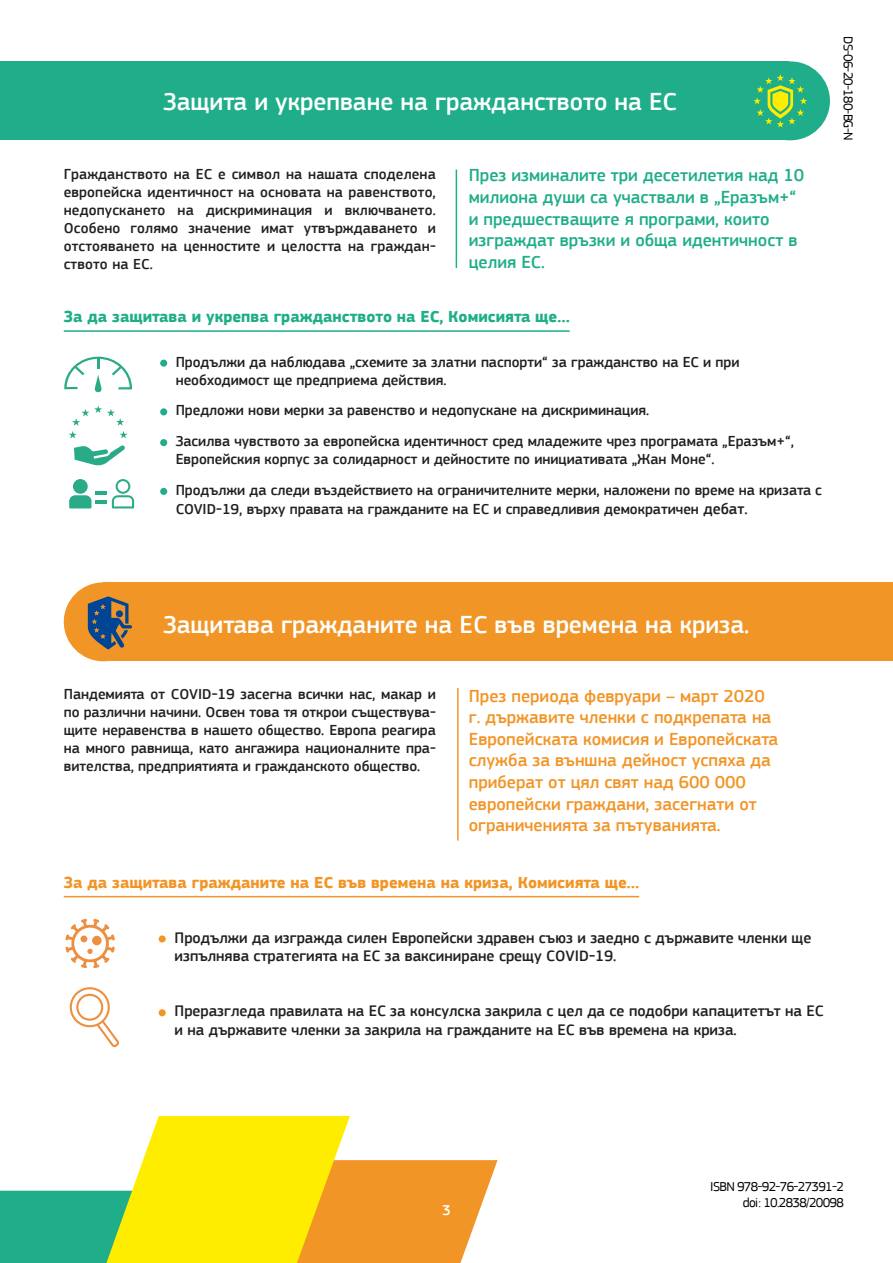
<style>
.page{position:relative;width:893px;height:1263px;background:#fff}
.page>*{position:absolute;margin:0;border:0;box-sizing:border-box;transform-origin:0 0}
.small_title{font:500 25.5px "PF Square Sans Pro";color:#fff}
.citation{font:500 18px/21.6px "PF Square Sans Pro";color:#f29527}
.citation-2{font:500 18px/21.6px "PF Square Sans Pro";color:#1fae89}
.Paragraphe_10pts{font:700 16.5px "PF Square Sans Pro";color:#f29527}
.Paragraphe_10pts-2{font:700 16.5px "PF Square Sans Pro";color:#1fae89}
.Paragraphe_10pts-3{font:500 15.75px/18.9px "PF Square Sans Pro";color:#231f20}
.Paragraphe_10pts-4{font:500 15px/18px "PF Square Sans Pro";color:#231f20}
.t1{font:500 15px "PF Square Sans Pro";color:#fff}
.Text{font:13.5px/16.2px "PF Square Sans Pro";letter-spacing:-.05em;color:#000;text-align:right}
.s1{font-size:15.75px}
</style>
<div class="page">
<svg style="left:0;top:1116px;width:498px;height:147px"></svg>
<div style="left:103px;top:582px;width:790px;height:79px;background:#f29527"></div>
<div style="left:159px;top:935px;width:7px;height:7px;background:#f29527;border-radius:50%"></div>
<div style="left:159px;top:1009px;width:7px;height:7px;background:#f29527;border-radius:50%"></div>
<svg style="left:65px;top:919px;width:50px;height:49px"></svg>
<div style="left:92px;top:936px;width:10px;height:9px;background:#ed8f40;border-radius:50%"></div>
<svg style="left:70px;top:987px;width:49px;height:60px"></svg>
<div style="left:750px;top:61px;width:80px;height:79px;background:#1fae89;border-radius:39px"></div>
<div style="left:64px;top:582px;width:79px;height:79px;background:#f29527;border-radius:50%"></div>
<svg style="left:88px;top:596px;width:44px;height:54px"></svg>
<div style="left:0;top:61px;width:788px;height:79px;background:#1fae89"></div>
<hr style="left:456px;top:170px;width:1px;height:98px;background:#1fae89">
<hr style="left:457px;top:688px;width:2px;height:152px;background:#f29527">
<div style="left:160px;top:360px;width:7px;height:7px;background:#1fae89;border-radius:50%"></div>
<div style="left:160px;top:408px;width:7px;height:7px;background:#1fae89;border-radius:50%"></div>
<div style="left:160px;top:439px;width:7px;height:7px;background:#1fae89;border-radius:50%"></div>
<div style="left:160px;top:488px;width:7px;height:7px;background:#1fae89;border-radius:50%"></div>
<hr style="left:64px;top:330px;width:506px;height:2px;background:#1fae89">
<hr style="left:64px;top:896px;width:575px;height:1px;background:#f29527">
<svg style="left:64px;top:357px;width:68px;height:35px"></svg>
<svg style="left:69px;top:405px;width:59px;height:61px"></svg>
<svg style="left:69px;top:479px;width:65px;height:29px"></svg>
<svg style="left:753px;top:74px;width:54px;height:54px"></svg>
<p class="small_title" style="left:163px;top:87px;width:515px">Защита и укрепване на гражданството на ЕС</p>
<p class="Paragraphe_10pts-4" style="left:64px;top:166px;width:374px;text-align:justify">Гражданството на ЕС е символ на нашата споделена европейска идентичност на основата на равенството, недопускането на дискриминация и включването.<br>Особено голямо значение имат утвърждаването и отстояването на ценностите и целостта на граждан&shy;ството на ЕС.</p>
<p class="citation-2" style="left:469px;top:165px;width:337px">През изминалите три десетилетия над 10 милиона души са участвали в „Еразъм+“ и предшестващите я програми, които изграждат връзки и обща идентичност в целия ЕС.</p>
<p class="Paragraphe_10pts-2" style="left:64px;top:307px;width:507px">За да защитава и укрепва гражданството на ЕС, Комисията ще…</p>
<p class="Paragraphe_10pts-4" style="left:176px;top:353px;width:565px">Продължи да наблюдава „схемите за златни паспорти“ за гражданство на ЕС и при необходимост ще предприема действия.</p>
<p class="Paragraphe_10pts-4" style="left:176px;top:402px;width:475px">Предложи нови мерки за равенство и недопускане на дискриминация.</p>
<p class="Paragraphe_10pts-4" style="left:176px;top:433px;width:620px">Засилва чувството за европейска идентичност сред младежите чрез програмата „Еразъм+“,<br>Европейския корпус за солидарност и дейностите по инициативата „Жан Моне“.</p>
<p class="Paragraphe_10pts-4" style="left:176px;top:481px;width:648px;line-height:18.9px">Продължи да следи въздействието на ограничителните мерки, наложени по време на кризата с<br>COVID-19, върху правата на гражданите на ЕС и справедливия демократичен <span class="s1">дебат.</span></p>
<p class="Text" style="left:856px;top:36px;width:106px;rotate:90deg">DS-06-20-180-BG-N</p>
<p class="small_title" style="left:163px;top:609px;width:588px">Защитава гражданите на ЕС във времена на криза.</p>
<p class="Paragraphe_10pts-4" style="left:64px;top:686px;width:374px;text-align:justify">Пандемията от COVID-19 засегна всички нас, макар и по различни начини. Освен това тя открои съществува&shy;щите неравенства в нашето общество. Европа реагира на много равнища, като ангажира националните пра&shy;вителства, предприятията и гражданското общество.</p>
<p class="citation" style="left:469px;top:685px;width:311px">През периода февруари – март 2020 г. държавите членки с подкрепата на Европейската комисия и Европейската служба за външна дейност успяха да приберат от цял свят над 600 000 европейски граждани, засегнати от ограниченията за пътуванията.</p>
<p class="Paragraphe_10pts" style="left:64px;top:872px;width:577px">За да защитава гражданите на ЕС във времена на криза, Комисията ще…</p>
<p class="Paragraphe_10pts-3" style="left:175px;top:928px;width:638px">Продължи да изгражда силен Европейски здравен съюз и заедно с държавите членки ще изпълнява стратегията на ЕС за ваксиниране срещу COVID-19.</p>
<p class="Paragraphe_10pts-3" style="left:175px;top:1002px;width:651px">Преразгледа правилата на ЕС за консулска закрила с цел да се подобри капацитетът на ЕС и на държавите членки за закрила на гражданите на ЕС във времена на криза.</p>
<p class="t1" style="left:442px;top:1201px;width:10px">3</p>
<p class="Text" style="left:710px;top:1178px;width:135px">ISBN 978-92-76-27391-2 doi: 10.2838/20098</p>
</div>
